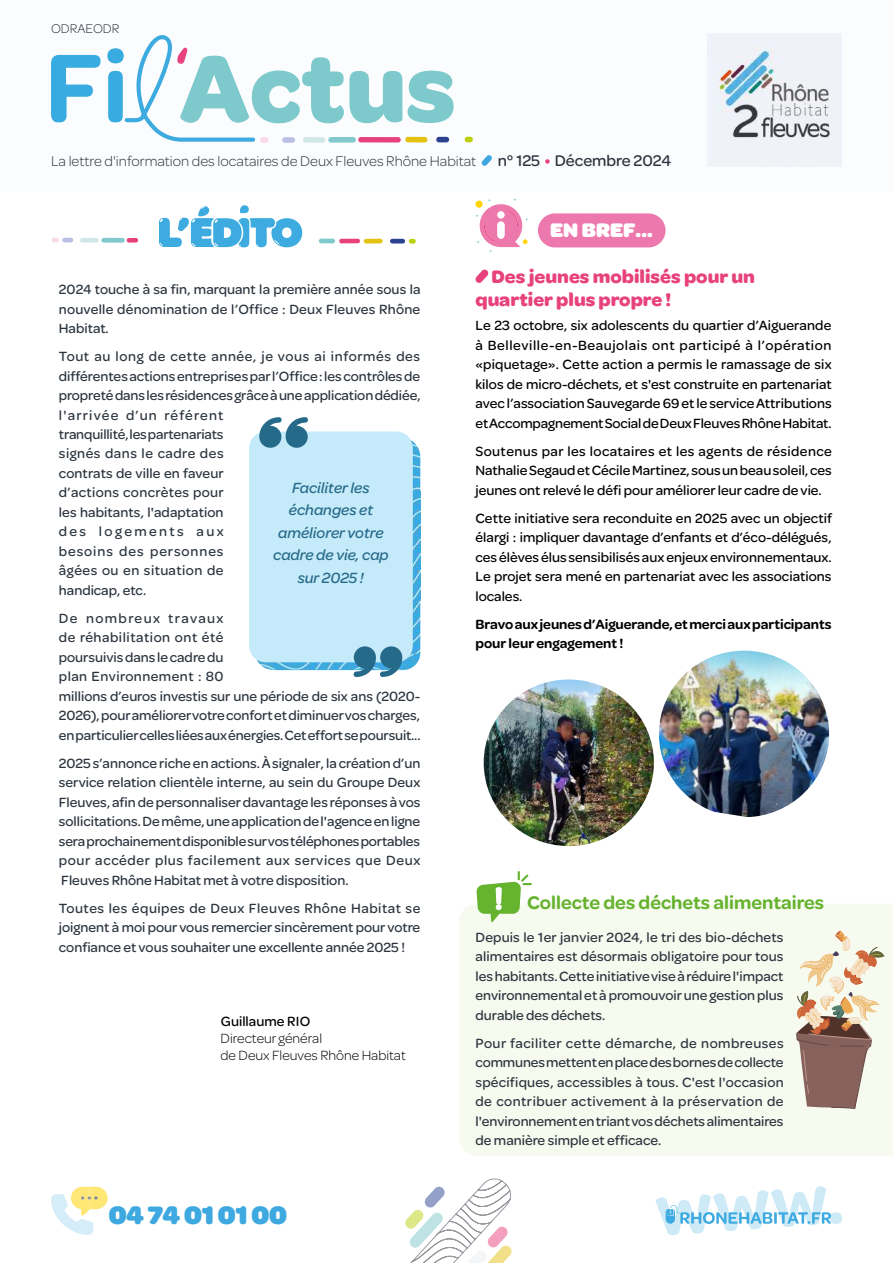
<style>
.page{position:relative;width:893px;height:1263px;background:#fff}
.page>*{position:absolute;margin:0;border:0;box-sizing:border-box;transform-origin:0 0}
.t1{font:700 101.55px "Omnes";color:#7dc9cc}
.t2{font:900 27px "Omnes";letter-spacing:-.01em;color:#3ea9e0}
.t3{font:900 21px "Omnes";color:#fff}
.t4{font:700 19.5px/23.4px "Omnes";color:#e8427d}
.t5{font:600 19.5px "Omnes";color:#65b32e}
.t6{font:500 16.5px "Omnes";color:#2c353f}
.t7{font:italic 500 15.75px/22.5px "Omnes";color:#266a8a;text-align:center}
.t8{font:300 15px "Omnes";color:#2c353f}
.t9{font:500 14.25px/19.5px "Omnes";color:#2c353f;text-align:justify}
.t10{font:500 14.25px/19.5px "Omnes";color:#020203;text-align:justify}
.t11{font:600 14.25px/19.5px "Omnes";letter-spacing:-.005em;color:#020203}
.t12{font:300 14.25px/17.1px "Omnes";color:#000}
.t13{font:500 14.25px "Omnes";color:#000}
.t14{font:300 13.5px "Omnes";color:#2c353f}
.s1{font-weight:600;font-size:103.5px;color:#38abe0}
</style>
<div class="page">
<div style="left:0;top:0;width:893px;height:191px;background:#fbfcfd"></div>
<svg style="left:51px;top:1186px;width:57px;height:49px"></svg>
<div style="left:538px;top:213px;width:127px;height:34px;background:#ed78ad;border-radius:17px"></div>
<img style="left:708px;top:33px;width:133px;height:133px">
<svg style="left:476px;top:199px;width:52px;height:53px"></svg>
<svg style="left:655px;top:1186px;width:187px;height:49px"></svg>
<svg style="left:52px;top:238px;width:21px;height:4px"></svg>
<svg style="left:80px;top:238px;width:58px;height:5px"></svg>
<svg style="left:390px;top:239px;width:26px;height:5px"></svg>
<svg style="left:318px;top:239px;width:65px;height:5px"></svg>
<svg style="left:282px;top:137px;width:13px;height:6px"></svg>
<svg style="left:436px;top:137px;width:13px;height:5px"></svg>
<svg style="left:465px;top:137px;width:8px;height:5px"></svg>
<svg style="left:303px;top:137px;width:124px;height:6px"></svg>
<svg style="left:125px;top:35px;width:143px;height:108px"></svg>
<svg style="left:481px;top:155px;width:11px;height:11px"></svg>
<svg style="left:545px;top:159px;width:5px;height:5px"></svg>
<svg style="left:159px;top:205px;width:143px;height:42px"></svg>
<svg style="left:405px;top:1178px;width:107px;height:85px"></svg>
<img style="left:256px;top:440px;width:164px;height:230px">
<div style="left:249px;top:431px;width:164px;height:231px;background:#c5eaf9;border-radius:17px"></div>
<svg style="left:259px;top:417px;width:49px;height:31px"></svg>
<svg style="left:353px;top:646px;width:49px;height:31px"></svg>
<div style="left:459px;top:904px;width:434px;height:252px;background:#f7faef"></div>
<img style="left:660px;top:652px;width:168px;height:164px">
<svg style="left:476px;top:871px;width:56px;height:51px"></svg>
<svg style="left:796px;top:931px;width:88px;height:178px"></svg>
<svg style="left:475px;top:269px;width:14px;height:14px"></svg>
<img style="left:485px;top:681px;width:167px;height:163px">
<p class="t14" style="left:51px;top:19px;width:70px">ODRAEODR</p>
<h1 class="t1" style="left:45px;top:16px;width:412px"><span class="s1">Fi</span> Actus</h1>
<p class="t8" style="left:51px;top:151px;width:427px">La lettre d'information des locataires de Deux Fleuves Rhône Habitat</p>
<p class="t6" style="left:498px;top:149px;width:175px">n° 125 Décembre 2024</p>
<p class="t9" style="left:59px;top:279px;width:363px">2024 touche à sa fin, marquant la première année sous la nouvelle dénomination de l’Office : Deux Fleuves Rhône Habitat.</p>
<p class="t9" style="left:59px;top:346px;width:363px;text-align:left">Tout au long de cette année, je vous ai informés des différentes actions entreprises par l’Office : les contrôles de propreté dans les résidences grâce à une application dédiée, l'arrivée d’un référent<br>tranquillité, les partenariats<br>signés dans le cadre des<br>contrats de ville en faveur<br>d’actions concrètes pour<br>les habitants, l'adaptation<br>des logements aux<br>besoins des personnes<br>âgées ou en situation de<br>handicap, etc.</p>
<p class="t9" style="left:59px;top:608px;width:363px;text-align:left">De nombreux travaux<br>de réhabilitation ont été<br>poursuivis dans le cadre du<br>plan Environnement : 80<br>millions d’euros investis sur une période de six ans (2020- 2026), pour améliorer votre confort et diminuer vos charges, en particulier celles liées aux énergies. Cet effort se poursuit...</p>
<p class="t9" style="left:59px;top:752px;width:363px">2025 s’annonce riche en actions. À signaler, la création d’un service relation clientèle interne, au sein du Groupe Deux Fleuves, afin de personnaliser davantage les réponses à vos sollicitations. De même, une application de l'agence en ligne sera prochainement disponible sur vos téléphones portables pour accéder plus facilement aux services que Deux Fleuves Rhône Habitat met à votre disposition.</p>
<p class="t9" style="left:59px;top:897px;width:363px">Toutes les équipes de Deux Fleuves Rhône Habitat se joignent à moi pour vous remercier sincèrement pour votre confiance et vous souhaiter une excellente année 2025 !</p>
<p class="t7" style="left:273px;top:475px;width:117px">Faciliter les échanges et améliorer votre cadre de vie, cap sur 2025 !</p>
<p class="t13" style="left:221px;top:1012px;width:91px">Guillaume RIO</p>
<p class="t12" style="left:221px;top:1029px;width:187px">Directeur général<br>de Deux Fleuves Rhône Habitat</p>
<h2 class="t2" style="left:109px;top:1195px;width:180px">04 74 01 01 00</h2>
<h3 class="t3" style="left:550px;top:215px;width:104px">EN BREF...</h3>
<h3 class="t4" style="left:475px;top:264px;width:281px;text-indent:16px">Des jeunes mobilisés pour un quartier plus propre !</h3>
<p class="t10" style="left:475px;top:315px;width:358px">Le 23 octobre, six adolescents du quartier d’Aiguerande à Belleville-en-Beaujolais ont participé à l’opération «piquetage». Cette action a permis le ramassage de six kilos de micro-déchets, et s'est construite en partenariat avec l’association Sauvegarde 69 et le service Attributions et Accompagnement Social de Deux Fleuves Rhône Habitat.</p>
<p class="t10" style="left:475px;top:440px;width:358px">Soutenus par les locataires et les agents de résidence Nathalie Segaud et Cécile Martinez, sous un beau soleil, ces jeunes ont relevé le défi pour améliorer leur cadre de vie.</p>
<p class="t10" style="left:475px;top:507px;width:358px">Cette initiative sera reconduite en 2025 avec un objectif élargi : impliquer davantage d’enfants et d’éco-délégués, ces élèves élus sensibilisés aux enjeux environnementaux.<br>Le projet sera mené en partenariat avec les associations locales.</p>
<p class="t11" style="left:475px;top:613px;width:357px">Bravo aux jeunes d’Aiguerande, et merci aux participants pour leur engagement !</p>
<h3 class="t5" style="left:527px;top:889px;width:298px">Collecte des déchets alimentaires</h3>
<p class="t9" style="left:475px;top:926px;width:309px">Depuis le 1er janvier 2024, le tri des bio-déchets alimentaires est désormais obligatoire pour tous les habitants. Cette initiative vise à réduire l'impact environnemental et à promouvoir une gestion plus durable des déchets.</p>
<p class="t9" style="left:475px;top:1032px;width:310px">Pour faciliter cette démarche, de nombreuses communes mettent en place des bornes de collecte spécifiques, accessibles à tous. C'est l'occasion de contribuer activement à la préservation de l'environnement en triant vos déchets alimentaires de manière simple et efficace.</p>
</div>
